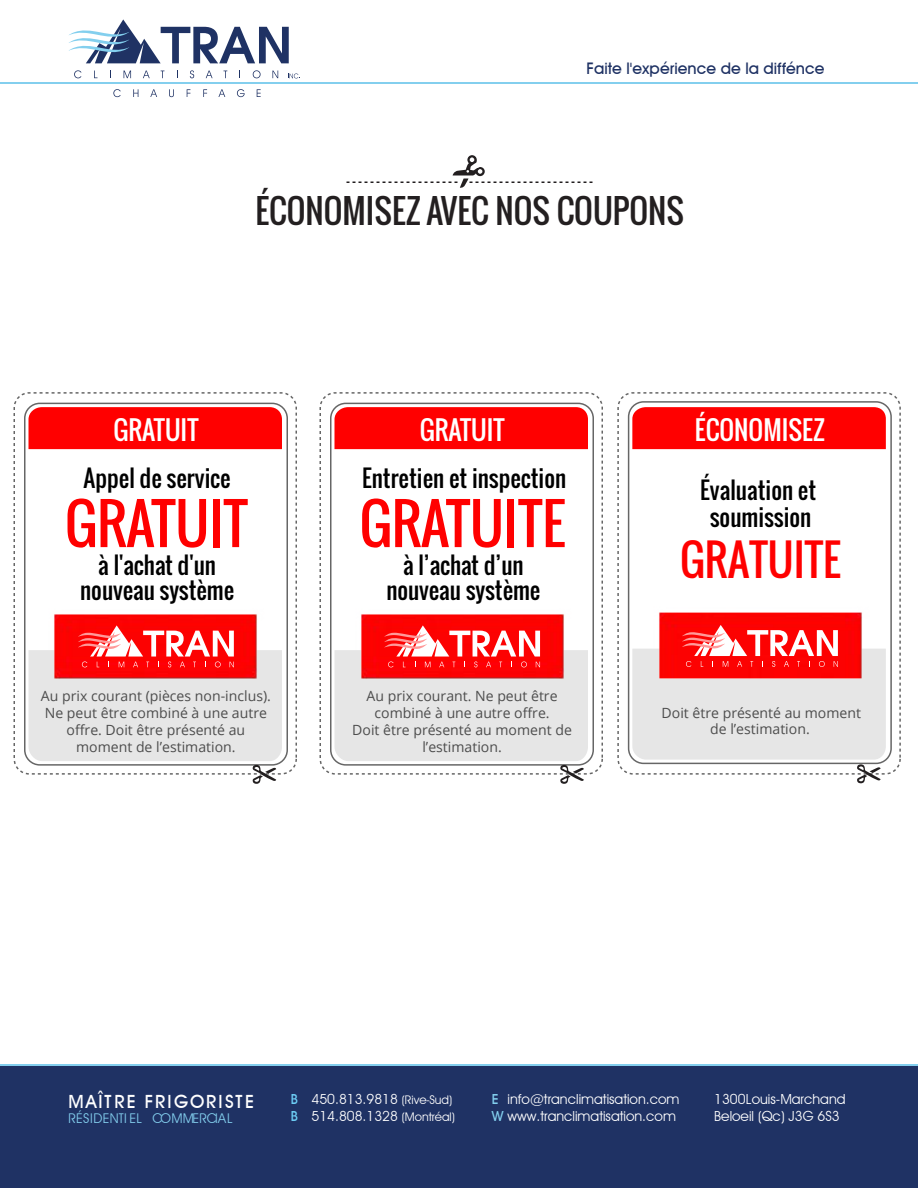
<style>
.page{position:relative;width:918px;height:1188px;background:#fff}
.page>*{position:absolute;margin:0;border:0;box-sizing:border-box;transform-origin:0 0}
.t1{font:55.05px "Oswald";color:#f00}
.t2{font:42.15px "Oswald";color:#f00}
.t3{font:32.55px "Oswald";color:#231f20}
.t4{font:25.65px "Oswald";color:#fff}
.t5{font:23.1px/24.3px "Oswald";color:#000;text-align:center}
.t6{font:500 18.15px "Avant Garde IT Cby BT";letter-spacing:.105em;color:#fff}
.t7{font:500 16.05px "Avant Garde IT Cby BT";color:#1f3264}
.t8{font:14.1px/17px "Open Sans";color:#4d4d4d;text-align:center}
.t9{font:13.95px/16.5px "Avant Garde IT Cby BT";color:#fff}
.t10{font:13.35px "Avant Garde IT Cby BT";letter-spacing:.025em;color:#83cfee}
.s1{font-weight:500;color:#6dcef5}
.s2{font-size:11.85px}
.s3{font-weight:500;color:#83cfee}
</style>
<div class="page">
<svg style="left:346px;top:155px;width:246px;height:33px"></svg>
<div style="left:0;top:1067px;width:918px;height:121px;background:#1f3264"></div>
<svg style="left:113px;top:89px;width:8px;height:8px"></svg>
<svg style="left:133px;top:89px;width:5px;height:8px"></svg>
<svg style="left:150px;top:89px;width:7px;height:8px"></svg>
<svg style="left:169px;top:89px;width:5px;height:8px"></svg>
<svg style="left:187px;top:89px;width:3px;height:8px"></svg>
<svg style="left:203px;top:89px;width:4px;height:8px"></svg>
<svg style="left:218px;top:89px;width:7px;height:8px"></svg>
<svg style="left:237px;top:89px;width:8px;height:8px"></svg>
<svg style="left:257px;top:89px;width:4px;height:8px"></svg>
<hr style="left:0;top:82px;width:918px;height:2px;background:#83cfee">
<hr style="left:0;top:1064px;width:918px;height:2px;background:#83cfee">
<svg style="left:74px;top:70px;width:8px;height:8px"></svg>
<svg style="left:124px;top:71px;width:7px;height:7px"></svg>
<svg style="left:143px;top:71px;width:7px;height:7px"></svg>
<svg style="left:190px;top:70px;width:4px;height:8px"></svg>
<svg style="left:206px;top:71px;width:7px;height:7px"></svg>
<svg style="left:253px;top:70px;width:8px;height:8px"></svg>
<svg style="left:272px;top:71px;width:6px;height:7px"></svg>
<svg style="left:288px;top:74px;width:12px;height:4px"></svg>
<svg style="left:69px;top:19px;width:220px;height:44px"></svg>
<div style="left:28px;top:407px;width:254px;height:42px;background:#f00"></div>
<img style="left:13px;top:560px;width:284px;height:173px">
<svg style="left:28px;top:625px;width:254px;height:159px"></svg>
<div style="left:334px;top:407px;width:254px;height:42px;background:#f00"></div>
<img style="left:319px;top:560px;width:284px;height:173px">
<svg style="left:334px;top:625px;width:254px;height:159px"></svg>
<div style="left:632px;top:407px;width:254px;height:42px;background:#f00"></div>
<img style="left:617px;top:559px;width:284px;height:174px">
<svg style="left:632px;top:625px;width:254px;height:158px"></svg>
<p class="t7" style="left:586px;top:59px;width:240px">Faite l'expérience de la diffénce</p>
<h3 class="t3" style="left:255px;top:187px;width:430px">ÉCONOMISEZ AVEC NOS COUPONS</h3>
<h3 class="t4" style="left:114px;top:411px;width:87px">GRATUIT</h3>
<h3 class="t5" style="left:84px;top:466px;width:149px">Appel de service</h3>
<h1 class="t1" style="left:65px;top:482px;width:184px">GRATUIT</h1>
<h3 class="t5" style="left:80px;top:553px;width:156px">à l'achat d'un nouveau système</h3>
<h3 class="t4" style="left:420px;top:411px;width:87px">GRATUIT</h3>
<h3 class="t5" style="left:362px;top:466px;width:206px">Entretien et inspection</h3>
<h1 class="t1" style="left:360px;top:482px;width:207px">GRATUITE</h1>
<h3 class="t5" style="left:386px;top:553px;width:156px">à l’achat d’un nouveau système</h3>
<h3 class="t4" style="left:695px;top:410px;width:132px">ÉCONOMISEZ</h3>
<h3 class="t5" style="left:700px;top:476px;width:118px;line-height:27.6px">Évaluation et soumission</h3>
<h2 class="t2" style="left:680px;top:528px;width:162px">GRATUITE</h2>
<p class="t8" style="left:41px;top:687px;width:232px">Au prix courant (pièces non-inclus).<br>Ne peut être combiné à une autre offre. Doit être présenté au moment de l’estimation.</p>
<p class="t8" style="left:352px;top:687px;width:221px">Au prix courant. Ne peut être combiné à une autre offre.<br>Doit être présenté au moment de l’estimation.</p>
<p class="t8" style="left:662px;top:704px;width:201px">Doit être présenté au moment de l’estimation.</p>
<p class="t6" style="left:69px;top:1090px;width:187px">MAÎTRE FRIGORISTE</p>
<p class="t10" style="left:69px;top:1110px;width:166px">RÉSIDENTI EL COMMERCIAL</p>
<p class="t9" style="left:291px;top:1091px;width:165px"><span class="s1">B</span> 450.813.9818 <span class="s2">(Rive-Sud)<br></span><span class="s1">B</span> 514.808.1328 <span class="s2">(Montréal)</span></p>
<p class="t9" style="left:714px;top:1091px;width:133px">1300 Louis-Marchand<br>Beloeil (Qc) J3G 6S3</p>
<p class="t9" style="left:508px;top:1091px;width:173px">info@tranclimatisation.com</p>
<p class="t9" style="left:492px;top:1091px;width:186px"><span class="s3">E<br>W</span> www.tranclimatisation.com</p>
</div>
